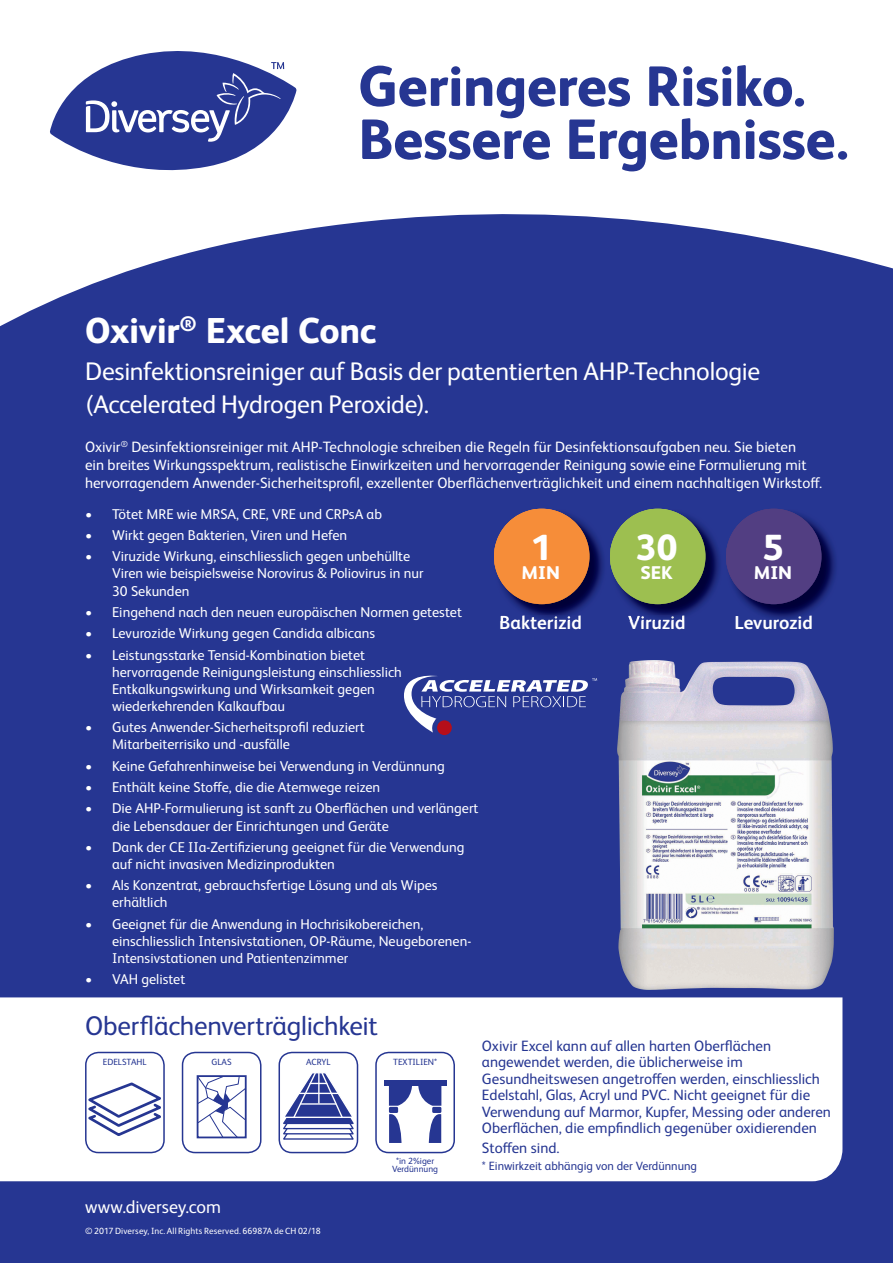
<style>
.page{position:relative;width:893px;height:1263px;background:#263692}
.page>*{position:absolute;margin:0;border:0;box-sizing:border-box;transform-origin:0 0}
.t1{font:800 56.85px/53.1px "FS Albert Pro";letter-spacing:-.01em;color:#263692}
.t2{font:800 36.3px "FS Albert Pro";color:#fff}
.t3{font:800 36px "FS Albert Pro";letter-spacing:-.01em;color:#fff}
.t4{font:27px "FS Albert Pro";letter-spacing:-.01em;color:#263692}
.t5{font:25.5px/33px "FS Albert Pro";letter-spacing:-.01em;color:#fff}
.t6{font:700 18.75px "FS Albert Pro";color:#fff}
.t7{font:800 18.45px "FS Albert Pro";color:#fff}
.t8{font:18px "FS Albert Pro";letter-spacing:-.005em;color:#fff}
.t9{font:15px/18px "FS Albert Pro";color:#fff}
.t10{font:15px/16.5px "FS Albert Pro";color:#263692}
.t11{font:14.25px/17.1px "FS Albert Pro";color:#fff}
.t12{font:12px "FS Albert Pro";color:#263692}
.t13{font:9px "FS Albert Pro";letter-spacing:.01em;color:#fff}
.t14{font:9px/7.5px "FS Albert Pro";color:#263692;text-align:center}
</style>
<div class="page">
<svg style="left:437px;top:720px;width:15px;height:15px"></svg>
<svg style="left:404px;top:675px;width:193px;height:57px"></svg>
<svg style="left:0;top:0;width:893px;height:327px;fill:#fff"></svg>
<svg style="left:50px;top:39px;width:247px;height:142px"></svg>
<div style="left:0;top:997px;width:842px;height:184px;background:#fff"></div>
<div style="left:85px;top:1052px;width:80px;height:101px;border:2px solid #263692;border-radius:13px"></div>
<div style="left:182px;top:1052px;width:79px;height:101px;border:2px solid #263692;border-radius:13px"></div>
<div style="left:375px;top:1052px;width:80px;height:101px;border:2px solid #263692;border-radius:13px"></div>
<div style="left:279px;top:1052px;width:79px;height:101px;border:2px solid #263692;border-radius:13px"></div>
<svg style="left:83px;top:1081px;width:83px;height:57px;background:#cdd1e6"></svg>
<svg style="left:282px;top:1071px;width:73px;height:70px"></svg>
<hr style="left:301px;top:1103px;width:35px;height:2px;background:#fff">
<svg style="left:389px;top:1085px;width:52px;height:58px"></svg>
<div style="left:384px;top:1080px;width:62px;height:5px;background:#263692"></div>
<svg style="left:196px;top:1075px;width:50px;height:63px;background:#cbcfe5"></svg>
<img style="left:746px;top:528px;width:90px;height:91px">
<img style="left:727px;top:509px;width:94px;height:95px">
<div style="left:726px;top:509px;width:95px;height:95px;background:#523e82;border-radius:50%"></div>
<img style="left:630px;top:528px;width:90px;height:93px">
<img style="left:628px;top:615px;width:56px;height:6px">
<img style="left:611px;top:509px;width:94px;height:95px">
<div style="left:610px;top:509px;width:95px;height:95px;background:#9dbf50;border-radius:50%"></div>
<img style="left:500px;top:528px;width:104px;height:93px">
<img style="left:501px;top:615px;width:80px;height:6px">
<img style="left:495px;top:509px;width:94px;height:95px">
<div style="left:494px;top:509px;width:95px;height:95px;background:#f68d39;border-radius:50%"></div>
<img style="left:618px;top:660px;width:215px;height:330px">
<h1 class="t1" style="left:358px;top:56px;width:492px">Geringeres Risiko.<br>Bessere Ergebnisse.</h1>
<h3 class="t3" style="left:85px;top:302px;width:293px">Oxivir<sup>®</sup> Excel Conc</h3>
<h3 class="t5" style="left:85px;top:353px;width:677px">Desinfektionsreiniger auf Basis der patentierten AHP-Technologie (Accelerated Hydrogen Peroxide).</h3>
<p class="t9" style="left:85px;top:437px;width:738px">Oxivir<sup>®</sup> Desinfektionsreiniger mit AHP-Technologie schreiben die Regeln für Desinfektionsaufgaben neu. Sie bieten<br>ein breites Wirkungsspektrum, realistische Einwirkzeiten und hervorragender Reinigung sowie eine Formulierung mit hervorragendem Anwender-Sicherheitsprofil, exzellenter Oberflächenverträglichkeit und einem nachhaltigen Wirkstoff.</p>
<p class="t11" style="left:85px;top:504px;width:298px">• Tötet MRE wie MRSA, CRE, VRE und CRPsA ab</p>
<p class="t11" style="left:85px;top:525px;width:264px">• Wirkt gegen Bakterien, Viren und Hefen</p>
<p class="t11" style="left:112px;top:547px;width:313px;text-indent:-27px">• Viruzide Wirkung, einschliesslich gegen unbehüllte<br>Viren wie beispielsweise Norovirus &amp; Poliovirus in nur<br>30 Sekunden</p>
<p class="t11" style="left:85px;top:602px;width:378px">• Eingehend nach den neuen europäischen Normen getestet</p>
<p class="t11" style="left:85px;top:624px;width:292px">• Levurozide Wirkung gegen Candida albicans</p>
<p class="t11" style="left:112px;top:645px;width:291px;text-indent:-27px">• Leistungsstarke Tensid-Kombination bietet hervorragende Reinigungsleistung einschliesslich Entkalkungswirkung und Wirksamkeit gegen wiederkehrenden Kalkaufbau</p>
<p class="t11" style="left:112px;top:718px;width:254px;text-indent:-27px">• Gutes Anwender-Sicherheitsprofil reduziert<br>Mitarbeiterrisiko und -ausfälle</p>
<p class="t11" style="left:85px;top:756px;width:361px">• Keine Gefahrenhinweise bei Verwendung in Verdünnung</p>
<p class="t11" style="left:85px;top:777px;width:297px">• Enthält keine Stoffe, die die Atemwege reizen</p>
<p class="t11" style="left:112px;top:799px;width:368px;text-indent:-27px">• Die AHP-Formulierung ist sanft zu Oberflächen und verlängert die Lebensdauer der Einrichtungen und Geräte</p>
<p class="t11" style="left:112px;top:837px;width:354px;text-indent:-27px">• Dank der CE IIa-Zertifizierung geeignet für die Verwendung auf nicht invasiven Medizinprodukten</p>
<p class="t11" style="left:112px;top:876px;width:327px;text-indent:-27px">• Als Konzentrat, gebrauchsfertige Lösung und als Wipes erhältlich</p>
<p class="t11" style="left:112px;top:914px;width:361px;text-indent:-27px">• Geeignet für die Anwendung in Hochrisikobereichen, einschliesslich Intensivstationen, OP-Räume, Neugeborenen-<br>Intensivstationen und Patientenzimmer</p>
<p class="t11" style="left:85px;top:970px;width:102px">• VAH gelistet</p>
<h2 class="t2" style="left:636px;top:519px;width:43px">30</h2>
<p class="t7" style="left:640px;top:558px;width:34px">SEK</p>
<h2 class="t2" style="left:530px;top:519px;width:22px">1</h2>
<p class="t7" style="left:521px;top:558px;width:40px">MIN</p>
<p class="t7" style="left:635px;top:558px;width:44px">SECS</p>
<p class="t7" style="left:748px;top:558px;width:50px">MINS</p>
<h2 class="t2" style="left:763px;top:519px;width:22px">5</h2>
<p class="t7" style="left:754px;top:558px;width:40px">MIN</p>
<h3 class="t6" style="left:734px;top:609px;width:80px">Levurozid</h3>
<h3 class="t6" style="left:499px;top:609px;width:84px">Bakterizid</h3>
<h3 class="t6" style="left:628px;top:609px;width:59px">Viruzid</h3>
<h3 class="t4" style="left:85px;top:1007px;width:294px">Oberflächenverträglichkeit</h3>
<p class="t14" style="left:103px;top:1057px;width:45px">EDELSTAHL</p>
<p class="t14" style="left:393px;top:1057px;width:46px">TEXTILIEN*</p>
<p class="t14" style="left:212px;top:1057px;width:22px">GLAS</p>
<p class="t14" style="left:306px;top:1057px;width:26px">ACRYL</p>
<p class="t8" style="left:85px;top:1194px;width:137px">www.diversey.com</p>
<p class="t13" style="left:85px;top:1225px;width:237px">© 2017 Diversey, Inc. All Rights Reserved. 66987A de CH 02/18</p>
<p class="t14" style="left:392px;top:1156px;width:47px">*in 2%iger<br>Verdünnung</p>
<p class="t10" style="left:482px;top:1036px;width:350px">Oxivir Excel kann auf allen harten Oberflächen angewendet werden, die üblicherweise im Gesundheitswesen angetroffen werden, einschliesslich Edelstahl, Glas, Acryl und PVC. Nicht geeignet für die Verwendung auf Marmor, Kupfer, Messing oder anderen Oberflächen, die empfindlich gegenüber oxidierenden</p>
<p class="t10" style="left:482px;top:1139px;width:79px">Stoffen sind.</p>
<p class="t12" style="left:482px;top:1157px;width:217px">* Einwirkzeit abhängig von der Verdünnung</p>
</div>
